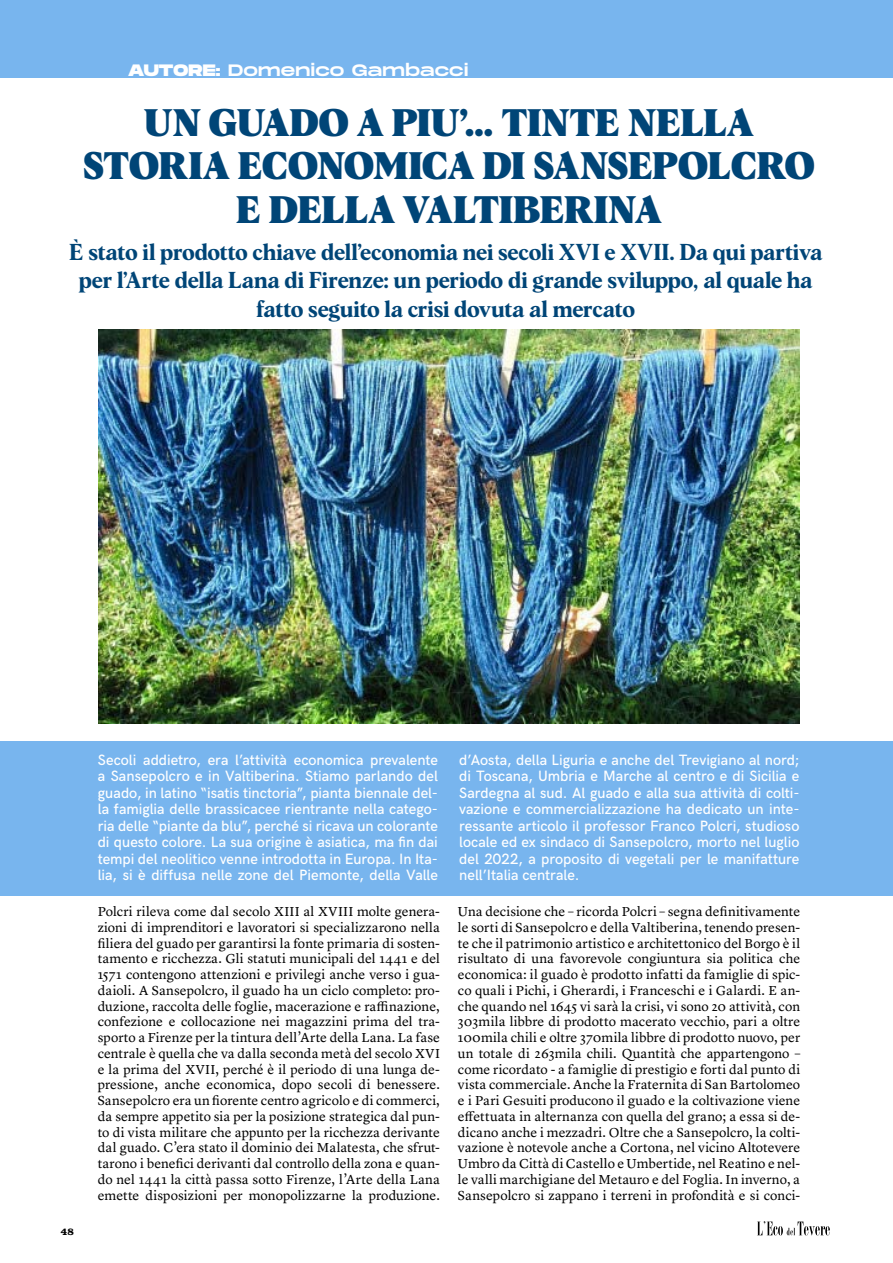
<style>
.page{position:relative;width:893px;height:1263px;background:#fff}
.page>*{position:absolute;margin:0;border:0;box-sizing:border-box;transform-origin:0 0}
.t1{font:900 37.5px/43.5px "Albra Text";letter-spacing:-.025em;color:#004577;text-align:center}
.t2{font:22.5px/28.5px "Albra Text Semi";letter-spacing:-.015em;color:#004577;text-align:center}
.t3{font:16.5px "Monument Extended";letter-spacing:.015em;color:#fff}
.t4{font:500 15px/16.5px "HK Grotesk";color:#fff;text-align:justify}
.t5{font:13.5px/15.8px "Lyon Text";letter-spacing:.005em;color:#000;text-align:justify}
.t6{font:700 10.5px "Clarendon LT Std";color:#000}
.s1{font-weight:800}
</style>
<div class="page">
<svg style="left:757px;top:1221px;width:73px;height:14px"></svg>
<div style="left:0;top:0;width:893px;height:78px;background:#78b5ee"></div>
<div style="left:0;top:741px;width:893px;height:154px;background:#78b5ee"></div>
<img style="left:98px;top:329px;width:702px;height:394px">
<p class="t3" style="left:128px;top:58px;width:341px"><span class="s1">AUTORE:</span> Domenico Gambacci</p>
<h1 class="t1" style="left:83px;top:99px;width:734px">UN GUADO A PIU’… TINTE NELLA<br>STORIA ECONOMICA DI SANSEPOLCRO<br>E DELLA VALTIBERINA</h1>
<h2 class="t2" style="left:69px;top:236px;width:755px">È stato il prodotto chiave dell’economia nei secoli XVI e XVII. Da qui partiva per l’Arte della Lana di Firenze: un periodo di grande sviluppo, al quale ha fatto seguito la crisi dovuta al mercato</h2>
<p class="t6" style="left:61px;top:1225px;width:14px">48</p>
<p class="t4" style="left:98px;top:750px;width:342px">Secoli addietro, era l’attività economica prevalente a Sansepolcro e in Valtiberina. Stiamo parlando del guado, in latino “isatis tinctoria”, pianta biennale del&shy;la famiglia delle brassicacee rientrante nella catego&shy;ria delle “piante da blu”, perché si ricava un colorante di questo colore. La sua origine è asiatica, ma fin dai tempi del neolitico venne introdotta in Europa. In Ita&shy;lia, si è diffusa nelle zone del Piemonte, della Valle</p>
<p class="t4" style="left:459px;top:750px;width:342px">d’Aosta, della Liguria e anche del Trevigiano al nord; di Toscana, Umbria e Marche al centro e di Sicilia e Sardegna al sud. Al guado e alla sua attività di colti&shy;vazione e commercializzazione ha dedicato un inte&shy;ressante articolo il professor Franco Polcri, studioso locale ed ex sindaco di Sansepolcro, morto nel luglio del 2022, a proposito di vegetali per le manifatture nell’Italia centrale.</p>
<p class="t5" style="left:98px;top:902px;width:344px">Polcri rileva come dal secolo XIII al XVIII molte genera&shy;zioni di imprenditori e lavoratori si specializzarono nella filiera del guado per garantirsi la fonte primaria di sosten&shy;tamento e ricchezza. Gli statuti municipali del 1441 e del 1571 contengono attenzioni e privilegi anche verso i gua&shy;daioli. A Sansepolcro, il guado ha un ciclo completo: pro&shy;duzione, raccolta delle foglie, macerazione e raffinazione, confezione e collocazione nei magazzini prima del tra&shy;sporto a Firenze per la tintura dell’Arte della Lana. La fase centrale è quella che va dalla seconda metà del secolo XVI e la prima del XVII, perché è il periodo di una lunga de&shy;pressione, anche economica, dopo secoli di benessere.<br>Sansepolcro era un fiorente centro agricolo e di commerci, da sempre appetito sia per la posizione strategica dal pun&shy;to di vista militare che appunto per la ricchezza derivante dal guado. C’era stato il dominio dei Malatesta, che sfrut&shy;tarono i benefici derivanti dal controllo della zona e quan&shy;do nel 1441 la città passa sotto Firenze, l’Arte della Lana emette disposizioni per monopolizzarne la produzione.</p>
<p class="t5" style="left:458px;top:902px;width:344px">Una decisione che – ricorda Polcri – segna definitivamente le sorti di Sansepolcro e della Valtiberina, tenendo presen&shy;te che il patrimonio artistico e architettonico del Borgo è il risultato di una favorevole congiuntura sia politica che economica: il guado è prodotto infatti da famiglie di spic&shy;co quali i Pichi, i Gherardi, i Franceschi e i Galardi. E an&shy;che quando nel 1645 vi sarà la crisi, vi sono 20 attività, con 303mila libbre di prodotto macerato vecchio, pari a oltre 100mila chili e oltre 370mila libbre di prodotto nuovo, per un totale di 263mila chili. Quantità che appartengono – come ricordato - a famiglie di prestigio e forti dal punto di vista commerciale. Anche la Fraternita di San Bartolomeo e i Pari Gesuiti producono il guado e la coltivazione viene effettuata in alternanza con quella del grano; a essa si de&shy;dicano anche i mezzadri. Oltre che a Sansepolcro, la colti&shy;vazione è notevole anche a Cortona, nel vicino Altotevere Umbro da Città di Castello e Umbertide, nel Reatino e nel&shy;le valli marchigiane del Metauro e del Foglia. In inverno, a Sansepolcro si zappano i terreni in profondità e si conci-</p>
</div>
